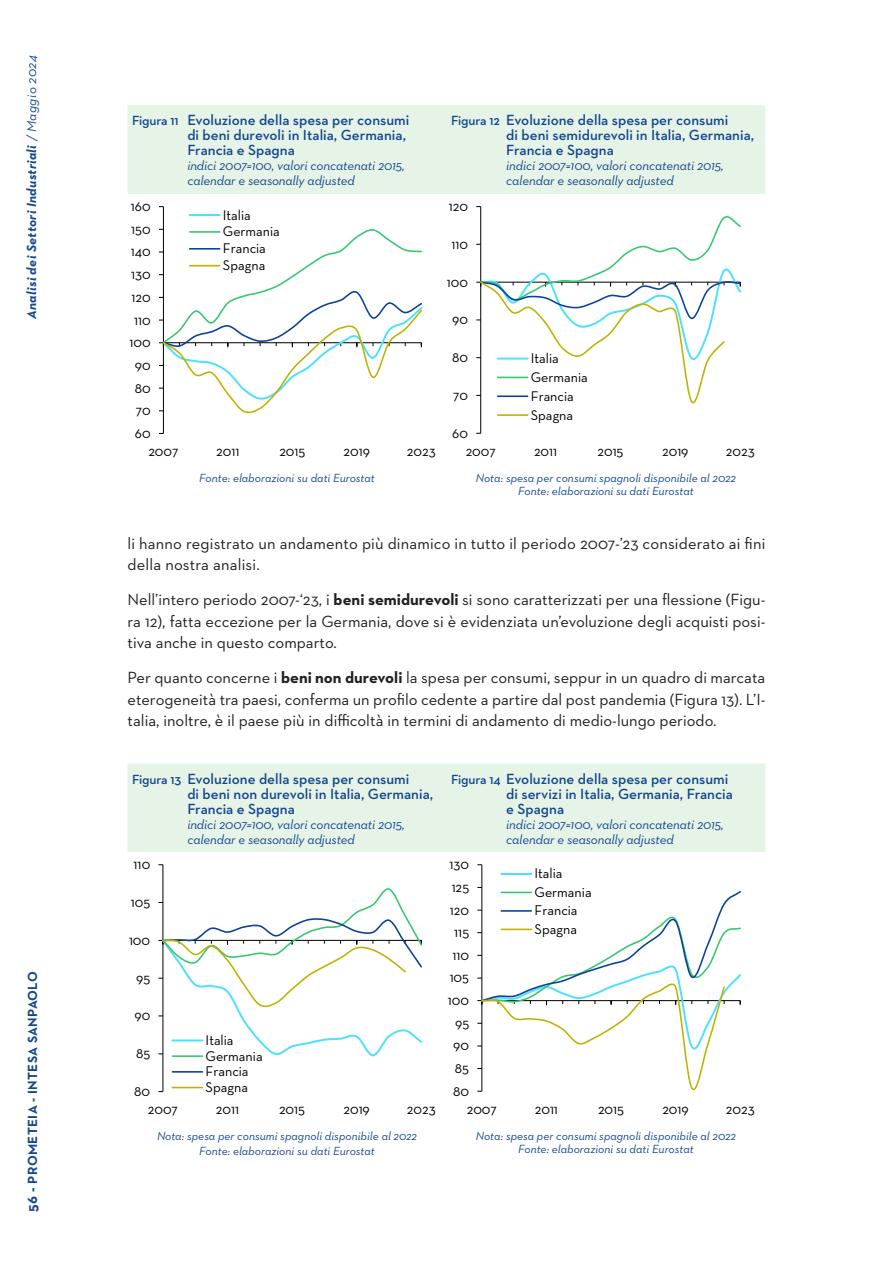
<style>
.page{position:relative;width:893px;height:1263px;background:#fff}
.page>*{position:absolute;margin:0;border:0;box-sizing:border-box;transform-origin:0 0}
.Normale{font:16.5px/21.8px "Neutraface 2 Text";color:#231f20;text-align:justify}
.t1{font:600 15px/15px "Neutraface 2 Text";color:#15478f}
.t2{font:14.25px/16.8px "Neutra Text";color:#000}
.Fig__Sottotitolo{font:italic 13.5px/15px "Neutraface 2 Text";letter-spacing:-.01em;color:#15478f}
.t3{font:italic 700 13.5px "Neutraface 2 Text";letter-spacing:.025em;color:#15478f}
.t4{font:700 13.5px "Neutraface 2 Text";letter-spacing:.025em;color:#15478f}
.Fig__Note{font:italic 12px "Neutraface 2 Text";color:#15478f}
.s1{font-weight:400}
.s2{font-size:15px}
.s3{font-size:13.5px}
.s4{font-weight:700}
</style>
<div class="page">
<div style="left:128px;top:105px;width:637px;height:89px;background:#e6f4e7"></div>
<hr style="left:163px;top:207px;width:1px;height:226px;background:#000">
<svg style="left:159px;top:229px;width:263px;height:187px"></svg>
<hr style="left:190px;top:214px;width:30px;height:2px;background:#4ce1ff">
<hr style="left:190px;top:231px;width:30px;height:2px;background:#35c86e">
<hr style="left:190px;top:248px;width:30px;height:2px;background:#0a419b">
<hr style="left:190px;top:265px;width:30px;height:1px;background:#bfb200">
<hr style="left:480px;top:207px;width:1px;height:226px;background:#000">
<svg style="left:476px;top:206px;width:265px;height:206px"></svg>
<hr style="left:498px;top:358px;width:30px;height:2px;background:#4ce1ff">
<hr style="left:498px;top:377px;width:30px;height:1px;background:#35c86e">
<hr style="left:498px;top:395px;width:30px;height:2px;background:#0a419b">
<hr style="left:498px;top:414px;width:30px;height:2px;background:#bfb200">
<div style="left:128px;top:763px;width:637px;height:89px;background:#e6f4e7"></div>
<hr style="left:163px;top:865px;width:1px;height:226px;background:#000">
<svg style="left:158px;top:887px;width:264px;height:170px"></svg>
<hr style="left:172px;top:1039px;width:30px;height:2px;background:#4ce1ff">
<hr style="left:172px;top:1055px;width:30px;height:2px;background:#35c86e">
<hr style="left:172px;top:1071px;width:30px;height:2px;background:#0a419b">
<hr style="left:172px;top:1087px;width:30px;height:1px;background:#bfb200">
<hr style="left:482px;top:865px;width:1px;height:226px;background:#000">
<svg style="left:477px;top:887px;width:264px;height:205px"></svg>
<hr style="left:501px;top:873px;width:30px;height:2px;background:#4ce1ff">
<hr style="left:501px;top:892px;width:30px;height:1px;background:#35c86e">
<hr style="left:501px;top:910px;width:30px;height:2px;background:#0a419b">
<hr style="left:501px;top:928px;width:30px;height:2px;background:#bfb200">
<p class="t3" style="left:23px;top:319px;width:265px;rotate:-90deg">Analisi dei Settori Industriali <span class="s1">/ Maggio 2024</span></p>
<p class="t4" style="left:24px;top:1212px;width:242px;rotate:-90deg"><span class="s2">56 -</span> PROMETEIA - INTESA SANPAOLO</p>
<p class="t1" style="left:187px;top:113px;width:224px;text-indent:-55px"><span class="s3">Figura 11</span> Evoluzione della spesa per consumi di beni durevoli in Italia, Germania,<br>Francia e Spagna</p>
<p class="Fig__Sottotitolo" style="left:187px;top:158px;width:219px">indici 2007=100, valori concatenati 2015, calendar e seasonally adjusted</p>
<p class="t2" style="left:131px;top:198px;width:21px">160</p>
<p class="t2" style="left:131px;top:220px;width:21px">150</p>
<p class="t2" style="left:131px;top:243px;width:21px">140</p>
<p class="t2" style="left:131px;top:266px;width:21px">130</p>
<p class="t2" style="left:131px;top:288px;width:21px">120</p>
<p class="t2" style="left:134px;top:311px;width:18px">110</p>
<p class="t2" style="left:130px;top:334px;width:23px">100</p>
<p class="t2" style="left:135px;top:356px;width:17px">90</p>
<p class="t2" style="left:135px;top:379px;width:17px">80</p>
<p class="t2" style="left:136px;top:402px;width:16px">70</p>
<p class="t2" style="left:135px;top:424px;width:17px">60</p>
<p class="t2" style="left:223px;top:206px;width:59px">Italia<br>Germania<br>Francia<br>Spagna</p>
<p class="t2" style="left:148px;top:442px;width:32px">2007</p>
<p class="t2" style="left:216px;top:442px;width:25px">2011</p>
<p class="t2" style="left:279px;top:442px;width:27px">2015</p>
<p class="t2" style="left:344px;top:442px;width:28px">2019</p>
<p class="t2" style="left:407px;top:442px;width:30px">2023</p>
<p class="t1" style="left:506px;top:113px;width:249px;text-indent:-55px"><span class="s3">Figura 12</span> Evoluzione della spesa per consumi<br>di beni semidurevoli in Italia, Germania,<br>Francia e Spagna</p>
<p class="Fig__Sottotitolo" style="left:506px;top:158px;width:219px">indici 2007=100, valori concatenati 2015, calendar e seasonally adjusted</p>
<p class="t2" style="left:449px;top:198px;width:21px">120</p>
<p class="t2" style="left:451px;top:235px;width:18px">110</p>
<p class="t2" style="left:447px;top:273px;width:23px">100</p>
<p class="t2" style="left:452px;top:311px;width:17px">90</p>
<p class="t2" style="left:452px;top:349px;width:17px">80</p>
<p class="t2" style="left:453px;top:386px;width:16px">70</p>
<p class="t2" style="left:452px;top:424px;width:17px">60</p>
<p class="t2" style="left:531px;top:348px;width:58px;line-height:18.9px">Italia<br>Germania<br>Francia<br>Spagna</p>
<p class="t2" style="left:466px;top:442px;width:32px">2007</p>
<p class="t2" style="left:534px;top:442px;width:25px">2011</p>
<p class="t2" style="left:597px;top:442px;width:27px">2015</p>
<p class="t2" style="left:662px;top:442px;width:28px">2019</p>
<p class="t2" style="left:726px;top:442px;width:30px">2023</p>
<p class="Fig__Note" style="left:199px;top:470px;width:177px">Fonte: elaborazioni su dati Eurostat</p>
<p class="Fig__Note" style="left:476px;top:470px;width:261px">Nota: spesa per consumi spagnoli disponibile al 2022</p>
<p class="Fig__Note" style="left:518px;top:484px;width:177px">Fonte: elaborazioni su dati Eurostat</p>
<p class="Normale" style="left:128px;top:532px;width:639px">li hanno registrato un andamento più dinamico in tutto il periodo 2007-’23 considerato ai fini della nostra analisi.</p>
<p class="Normale" style="left:128px;top:588px;width:639px">Nell’intero periodo 2007-‘23, i <span class="s4">beni semidurevoli</span> si sono caratterizzati per una flessione (Figu&shy;ra 12), fatta eccezione per la Germania, dove si è evidenziata un’evoluzione degli acquisti posi&shy;tiva anche in questo comparto.</p>
<p class="Normale" style="left:128px;top:666px;width:639px">Per quanto concerne i <span class="s4">beni non durevoli</span> la spesa per consumi, seppur in un quadro di marcata eterogeneità tra paesi, conferma un profilo cedente a partire dal post pandemia (Figura 13). L’I&shy;talia, inoltre, è il paese più in difficoltà in termini di andamento di medio-lungo periodo.</p>
<p class="t1" style="left:187px;top:771px;width:247px;text-indent:-55px"><span class="s3">Figura 13</span> Evoluzione della spesa per consumi<br>di beni non durevoli in Italia, Germania,<br>Francia e Spagna</p>
<p class="Fig__Sottotitolo" style="left:187px;top:816px;width:219px">indici 2007=100, valori concatenati 2015, calendar e seasonally adjusted</p>
<p class="t2" style="left:134px;top:856px;width:18px">110</p>
<p class="t2" style="left:131px;top:893px;width:21px">105</p>
<p class="t2" style="left:129px;top:931px;width:23px">100</p>
<p class="t2" style="left:136px;top:969px;width:16px">95</p>
<p class="t2" style="left:134px;top:1007px;width:17px">90</p>
<p class="t2" style="left:136px;top:1045px;width:16px">85</p>
<p class="t2" style="left:134px;top:1082px;width:17px">80</p>
<p class="t2" style="left:206px;top:1032px;width:59px;line-height:15.8px">Italia<br>Germania<br>Francia<br>Spagna</p>
<p class="t2" style="left:148px;top:1101px;width:32px">2007</p>
<p class="t2" style="left:216px;top:1101px;width:25px">2011</p>
<p class="t2" style="left:279px;top:1101px;width:27px">2015</p>
<p class="t2" style="left:343px;top:1101px;width:28px">2019</p>
<p class="t2" style="left:407px;top:1101px;width:30px">2023</p>
<p class="Fig__Note" style="left:157px;top:1128px;width:261px">Nota: spesa per consumi spagnoli disponibile al 2022</p>
<p class="Fig__Note" style="left:199px;top:1143px;width:177px">Fonte: elaborazioni su dati Eurostat</p>
<p class="t1" style="left:506px;top:771px;width:228px;text-indent:-55px"><span class="s3">Figura 14</span> Evoluzione della spesa per consumi di servizi in Italia, Germania, Francia e Spagna</p>
<p class="Fig__Sottotitolo" style="left:506px;top:816px;width:219px">indici 2007=100, valori concatenati 2015, calendar e seasonally adjusted</p>
<p class="t2" style="left:450px;top:856px;width:21px">130</p>
<p class="t2" style="left:452px;top:878px;width:19px">125</p>
<p class="t2" style="left:450px;top:901px;width:21px">120</p>
<p class="t2" style="left:454px;top:924px;width:16px">115</p>
<p class="t2" style="left:452px;top:946px;width:18px">110</p>
<p class="t2" style="left:450px;top:969px;width:21px">105</p>
<p class="t2" style="left:448px;top:992px;width:23px">100</p>
<p class="t2" style="left:455px;top:1014px;width:16px">95</p>
<p class="t2" style="left:453px;top:1037px;width:17px">90</p>
<p class="t2" style="left:455px;top:1059px;width:16px">85</p>
<p class="t2" style="left:453px;top:1082px;width:17px">80</p>
<p class="t2" style="left:534px;top:864px;width:59px;line-height:18.5px">Italia<br>Germania<br>Francia<br>Spagna</p>
<p class="t2" style="left:467px;top:1100px;width:32px">2007</p>
<p class="t2" style="left:535px;top:1100px;width:25px">2011</p>
<p class="t2" style="left:598px;top:1100px;width:27px">2015</p>
<p class="t2" style="left:662px;top:1100px;width:28px">2019</p>
<p class="t2" style="left:726px;top:1100px;width:30px">2023</p>
<p class="Fig__Note" style="left:476px;top:1128px;width:261px">Nota: spesa per consumi spagnoli disponibile al 2022</p>
<p class="Fig__Note" style="left:518px;top:1142px;width:177px">Fonte: elaborazioni su dati Eurostat</p>
</div>
